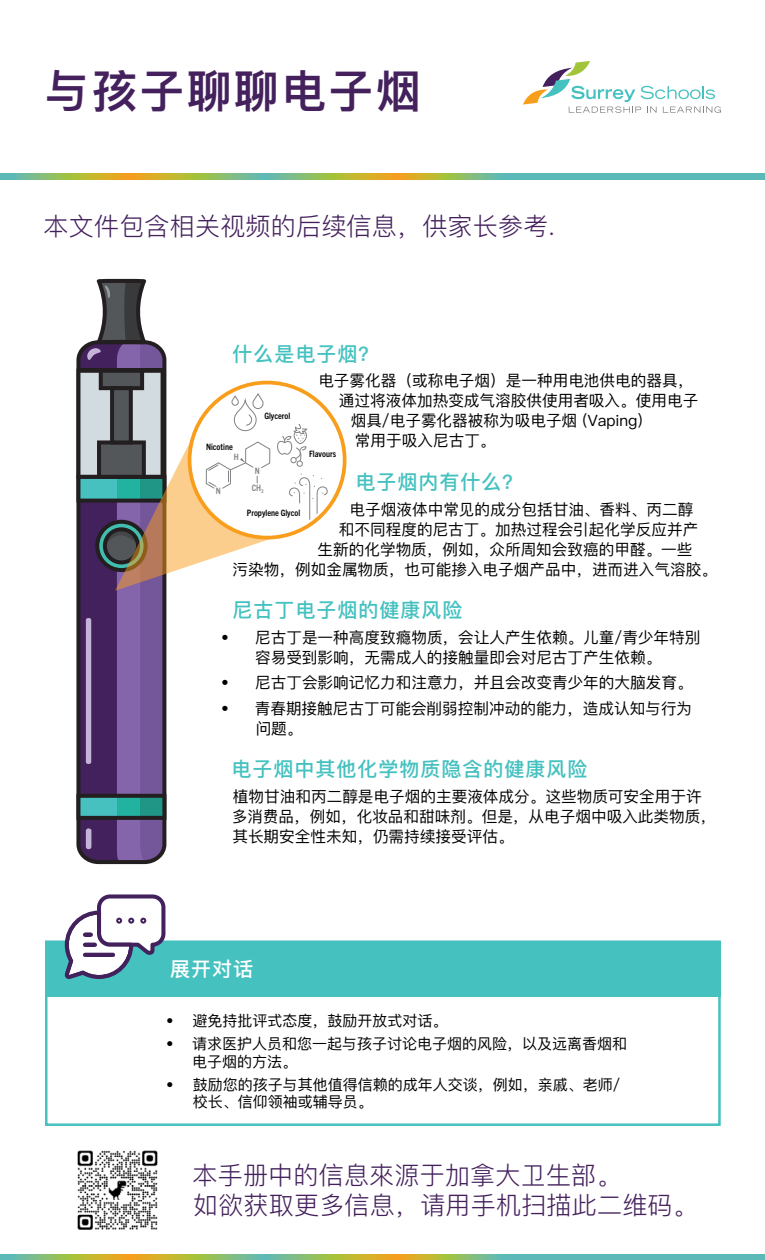
<style>
.page{position:relative;width:765px;height:1260px;background:#fff}
.page>*{position:absolute;margin:0;border:0;box-sizing:border-box;transform-origin:0 0}
.t1{font:600 45px "Ping Fang SC";letter-spacing:.05em;color:#44215d}
.t2{font:300 25px/30px "Ping Fang SC";letter-spacing:.01em;color:#44215d}
.t3{font:500 20px "Ping Fang SC";letter-spacing:.05em;color:#45c1c0}
.t4{font:500 20px "Ping Fang SC";color:#fff}
.t5{font:15.62px/20px "Ping Fang SC";color:#000}
.t6{font:15px/17.5px "Ping Fang SC";color:#000}
.t7{font:700 condensed 8.88px "Trade Gothic Next LT Pro";color:#000}
.t8{font:700 condensed 8.88px/17.8px "Trade Gothic Next LT Pro";color:#808285;text-align:center}
</style>
<div class="page">
<svg style="left:523px;top:61px;width:198px;height:52px"></svg>
<svg style="left:0;top:173px;width:765px;height:6px"></svg>
<svg style="left:0;top:1254px;width:765px;height:6px"></svg>
<div style="left:45px;top:940px;width:676px;height:186px;border:2px solid #45c1c0"></div>
<div style="left:45px;top:941px;width:676px;height:55px;background:#45c1c0"></div>
<img style="left:77px;top:1150px;width:81px;height:80px">
<svg style="left:61px;top:894px;width:106px;height:85px"></svg>
<svg style="left:190px;top:383px;width:155px;height:155px"></svg>
<svg style="left:76px;top:279px;width:252px;height:583px"></svg>
<h1 class="t1" style="left:45px;top:64px;width:377px">与孩子聊聊电子烟</h1>
<h2 class="t2" style="left:44px;top:210px;width:513px">本文件包含相关视频的后续信息，供家长参考.</h2>
<p class="t3" style="left:232px;top:341px;width:148px">什么是电子烟？</p>
<p class="t5" style="left:318px;top:371px;width:376px">电子雾化器（或称电子烟）是一种用电池供电的器具，</p>
<p class="t5" style="left:339px;top:391px;width:361px">通过将液体加热变成气溶胶供使用者吸入。使用电子</p>
<p class="t5" style="left:351px;top:411px;width:294px">烟具/电子雾化器被称为吸电子烟 (Vaping)</p>
<p class="t5" style="left:355px;top:431px;width:142px">常用于吸入尼古丁。</p>
<p class="t3" style="left:355px;top:470px;width:169px">电子烟内有什么？</p>
<p class="t5" style="left:350px;top:499px;width:345px">电子烟液体中常见的成分包括甘油、香料、丙二醇</p>
<p class="t5" style="left:339px;top:519px;width:361px">和不同程度的尼古丁。加热过程会引起化学反应并产</p>
<p class="t5" style="left:318px;top:539px;width:376px">生新的化学物质，例如，众所周知会致癌的甲醛。一些</p>
<p class="t5" style="left:233px;top:559px;width:486px">污染物，例如金属物质，也可能掺入电子烟产品中，进而进入气溶胶。</p>
<p class="t3" style="left:233px;top:598px;width:232px">尼古丁电子烟的健康风险</p>
<p class="t5" style="left:221px;top:627px;width:481px;text-align:center">• 尼古丁是一种高度致瘾物质，会让人产生依赖。儿童/青少年特別容易受到影响，无需成人的接触量即会对尼古丁产生依赖。</p>
<p class="t5" style="left:221px;top:673px;width:473px">• 尼古丁会影响记忆力和注意力，并且会改变青少年的大脑发育。</p>
<p class="t5" style="left:256px;top:698px;width:438px;text-indent:-35px">• 青春期接触尼古丁可能会削弱控制冲动的能力，造成认知与行为问题。</p>
<p class="t3" style="left:232px;top:757px;width:358px">电子烟中其他化学物质隐含的健康风险</p>
<p class="t5" style="left:232px;top:786px;width:486px">植物甘油和丙二醇是电子烟的主要液体成分。这些物质可安全用于许多消费品，例如，化妆品和甜味剂。但是，从电子烟中吸入此类物质，其长期安全性未知，仍需持续接受评估。</p>
<p class="t7" style="left:264px;top:409px;width:28px">Glycerol</p>
<p class="t7" style="left:206px;top:441px;width:28px">Nicotine</p>
<p class="t7" style="left:309px;top:447px;width:28px">Flavours</p>
<p class="t8" style="left:234px;top:447px;width:7px">H</p>
<p class="t8" style="left:252px;top:461px;width:13px">N<br>CH<sub>3</sub></p>
<p class="t8" style="left:216px;top:481px;width:7px">N</p>
<p class="t7" style="left:247px;top:507px;width:55px">Propylene Glycol</p>
<p class="t4" style="left:170px;top:956px;width:84px">展开对话</p>
<p class="t6" style="left:166px;top:1012px;width:283px">• 避免持批评式态度，鼓励开放式对话。</p>
<p class="t6" style="left:192px;top:1035px;width:437px;text-indent:-26px">• 请求医护人员和您一起与孩子讨论电子烟的风险，以及远离香烟和电子烟的方法。</p>
<p class="t6" style="left:193px;top:1075px;width:429px;text-indent:-27px">• 鼓励您的孩子与其他值得信赖的成年人交谈，例如，亲戚、老师/校长、信仰领袖或辅导员。</p>
<h2 class="t2" style="left:193px;top:1160px;width:507px">本手册中的信息來源于加拿大卫生部。<br>如欲获取更多信息，请用手机扫描此二维码。</h2>
</div>
